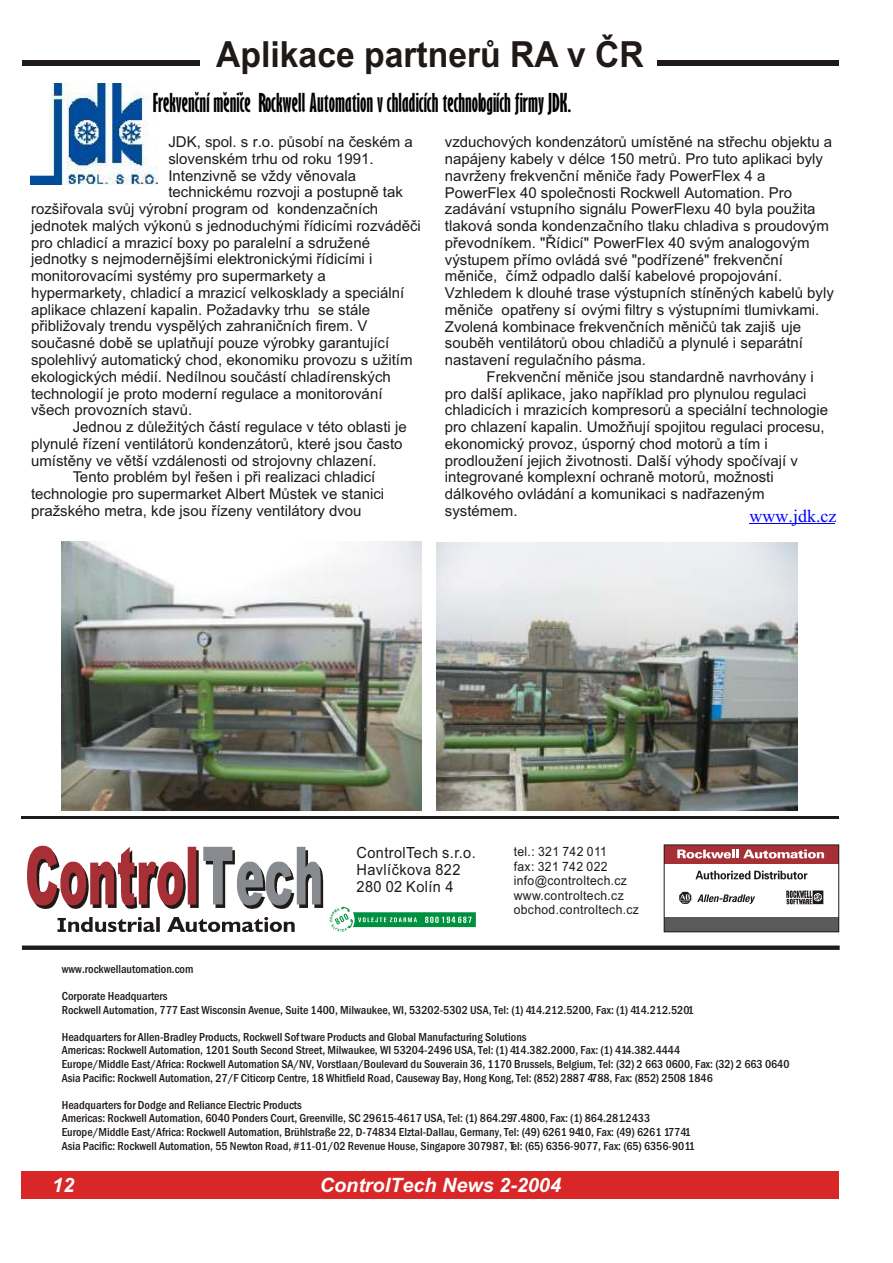
<style>
.page{position:relative;width:893px;height:1263px;background:#fff}
.page>*{position:absolute;margin:0;border:0;box-sizing:border-box;transform-origin:0 0}
.t1{font:700 36px "Arial";color:#1f1a17;scale:.94 1}
.t2{font:700 condensed 24px "Gill Sans MT Ext";color:#000}
.t3{font:italic 700 19.8px "Arial";color:#fff}
.t4{font:18px "Times New Roman";color:#00f}
.t5{font:15.3px/17.1px "Arial";letter-spacing:.03em;color:#1f1a17;scale:.95 1}
.t6{font:15px "Arial";color:#1f1a17}
.t7{font:12.9px/14.4px "Arial";letter-spacing:.03em;color:#1f1a17;scale:.95 1}
.t8{font:12px/13.6px "Franklin Gothic Medium Cond";color:#1f1a17}
</style>
<div class="page">
<div style="left:21px;top:1172px;width:817px;height:27px;background:#d92626"></div>
<svg style="left:22px;top:946px;width:817px;height:4px;background:#241f1c"></svg>
<svg style="left:27px;top:846px;width:296px;height:63px"></svg>
<svg style="left:58px;top:917px;width:237px;height:15px"></svg>
<div style="left:664px;top:917px;width:174px;height:15px;background:#5c5959"></div>
<svg style="left:695px;top:871px;width:112px;height:8px"></svg>
<div style="left:664px;top:845px;width:174px;height:19px;background:#a63036"></div>
<svg style="left:677px;top:850px;width:147px;height:8px"></svg>
<svg style="left:786px;top:891px;width:37px;height:13px"></svg>
<svg style="left:697px;top:894px;width:58px;height:10px"></svg>
<svg style="left:679px;top:892px;width:12px;height:12px"></svg>
<div style="left:664px;top:845px;width:174px;height:87px;border:1px solid #1f1a17"></div>
<div style="left:656px;top:60px;width:182px;height:5px;background:#1f1a17"></div>
<hr style="left:21px;top:816px;width:817px;height:3px;background:#1f1a17">
<svg style="left:329px;top:907px;width:147px;height:25px"></svg>
<img style="left:61px;top:542px;width:360px;height:268px">
<img style="left:436px;top:543px;width:361px;height:267px">
<img style="left:31px;top:84px;width:127px;height:101px">
<hr style="left:749px;top:523px;width:86px;height:1px;background:#00f">
<svg style="left:239px;top:92px;width:4px;height:3px"></svg>
<svg style="left:223px;top:92px;width:4px;height:3px"></svg>
<svg style="left:195px;top:92px;width:4px;height:3px"></svg>
<div style="left:22px;top:60px;width:177px;height:5px;background:#1f1a17"></div>
<h1 class="t1" style="left:216px;top:41px;width:456px">Aplikace partnerù RA v ÈR</h1>
<h2 class="t2" style="left:153px;top:93px;width:419px">Frekvencní menice Rockwell Automation v chladicích technologiích firmy JDK.</h2>
<p class="t6" style="left:168px;top:136px;width:246px">JDK, spol. s r.o. pùsobí na èeském a</p>
<p class="t6" style="left:445px;top:137px;width:389px">vzduchových kondenzátorù umístìné na støechu objektu a</p>
<p class="t6" style="left:168px;top:153px;width:207px">slovenském trhu od roku 1991.</p>
<p class="t6" style="left:445px;top:153px;width:380px">napájeny kabely v délce 150 metrù. Pro tuto aplikaci byly</p>
<p class="t6" style="left:168px;top:170px;width:189px">Intenzivnì se vždy vìnovala</p>
<p class="t6" style="left:445px;top:170px;width:322px">navrženy frekvenèní mìnièe øady PowerFlex 4 a</p>
<p class="t6" style="left:168px;top:187px;width:236px">technickému rozvoji a postupnì tak</p>
<p class="t6" style="left:445px;top:187px;width:349px">PowerFlex 40 spoleènosti Rockwell Automation. Pro</p>
<p class="t6" style="left:31px;top:203px;width:349px">rozšiøovala svùj výrobní program od kondenzaèních</p>
<p class="t6" style="left:445px;top:204px;width:372px">zadávání vstupního signálu PowerFlexu 40 byla použita</p>
<p class="t6" style="left:31px;top:220px;width:391px">jednotek malých výkonù s jednoduchými øídicími rozvádìèi</p>
<p class="t6" style="left:445px;top:220px;width:385px">tlaková sonda kondenzaèního tlaku chladiva s proudovým</p>
<p class="t6" style="left:31px;top:237px;width:340px">pro chladicí a mrazicí boxy po paralelní a sdružené</p>
<p class="t6" style="left:445px;top:237px;width:366px">pøevodníkem. "Øídicí" PowerFlex 40 svým analogovým</p>
<p class="t6" style="left:31px;top:254px;width:343px">jednotky s nejmodernìjšími elektronickými øídicími i</p>
<p class="t6" style="left:445px;top:254px;width:339px">výstupem pøímo ovládá své "podøízené" frekvenèní</p>
<p class="t6" style="left:31px;top:270px;width:296px">monitorovacími systémy pro supermarkety a</p>
<p class="t6" style="left:445px;top:271px;width:339px">mìnièe, èímž odpadlo další kabelové propojování.</p>
<p class="t6" style="left:31px;top:287px;width:374px">hypermarkety, chladicí a mrazicí velkosklady a speciální</p>
<p class="t6" style="left:445px;top:287px;width:390px">Vzhledem k dlouhé trase výstupních stínìných kabelù byly</p>
<p class="t6" style="left:31px;top:304px;width:340px">aplikace chlazení kapalin. Požadavky trhu se stále</p>
<p class="t6" style="left:445px;top:304px;width:376px">mìnièe opatøeny sí ovými filtry s výstupními tlumivkami.</p>
<p class="t6" style="left:31px;top:321px;width:338px">pøibližovaly trendu vyspìlých zahranièních firem. V</p>
<p class="t6" style="left:445px;top:321px;width:358px">Zvolená kombinace frekvenèních mìnièù tak zajiš uje</p>
<p class="t6" style="left:31px;top:338px;width:359px">souèasné dobì se uplatòují pouze výrobky garantující</p>
<p class="t6" style="left:445px;top:338px;width:360px">soubìh ventilátorù obou chladièù a plynulé i separátní</p>
<p class="t6" style="left:31px;top:354px;width:383px">spolehlivý automatický chod, ekonomiku provozu s užitím</p>
<p class="t6" style="left:445px;top:354px;width:203px">nastavení regulaèního pásma.</p>
<p class="t6" style="left:31px;top:371px;width:361px">ekologických médií. Nedílnou souèástí chladírenských</p>
<p class="t6" style="left:486px;top:371px;width:329px">Frekvenèní mìnièe jsou standardnì navrhovány i</p>
<p class="t6" style="left:31px;top:388px;width:353px">technologií je proto moderní regulace a monitorování</p>
<p class="t6" style="left:445px;top:388px;width:363px">pro další aplikace, jako napøíklad pro plynulou regulaci</p>
<p class="t6" style="left:31px;top:405px;width:163px">všech provozních stavù.</p>
<p class="t6" style="left:445px;top:405px;width:385px">chladicích i mrazicích kompresorù a speciální technologie</p>
<p class="t6" style="left:73px;top:421px;width:335px">Jednou z dùležitých èástí regulace v této oblasti je</p>
<p class="t6" style="left:445px;top:421px;width:381px">pro chlazení kapalin. Umožòují spojitou regulaci procesu,</p>
<p class="t6" style="left:31px;top:438px;width:373px">plynulé øízení ventilátorù kondenzátorù, které jsou èasto</p>
<p class="t6" style="left:445px;top:438px;width:324px">ekonomický provoz, úsporný chod motorù a tím i</p>
<p class="t6" style="left:31px;top:455px;width:347px">umístìny ve vìtší vzdálenosti od strojovny chlazení.</p>
<p class="t6" style="left:445px;top:455px;width:354px">prodloužení jejich životnosti. Další výhody spoèívají v</p>
<p class="t6" style="left:73px;top:472px;width:304px">Tento problém byl øešen i pøi realizaci chladicí</p>
<p class="t6" style="left:445px;top:472px;width:330px">integrované komplexní ochranì motorù, možnosti</p>
<p class="t6" style="left:31px;top:488px;width:354px">technologie pro supermarket Albert Mùstek ve stanici</p>
<p class="t6" style="left:445px;top:489px;width:321px">dálkového ovládání a komunikaci s nadøazeným</p>
<p class="t6" style="left:31px;top:505px;width:332px">pražského metra, kde jsou øízeny ventilátory dvou</p>
<p class="t6" style="left:445px;top:505px;width:74px">systémem.</p>
<p class="t4" style="left:749px;top:505px;width:89px">www.jdk.cz</p>
<p class="t5" style="left:356px;top:845px;width:127px">ControlTech s.r.o.<br>Havlíèkova 822<br>280 02 Kolín 4</p>
<p class="t7" style="left:513px;top:846px;width:133px">tel.: 321 742 011<br>fax: 321 742 022 info@controltech.cz www.controltech.cz obchod.controltech.cz</p>
<p class="t8" style="left:62px;top:963px;width:133px">www.rockwellautomation.com</p>
<p class="t8" style="left:62px;top:990px;width:633px">Corporate Headquarters<br>Rockwell Automation, 777 East Wisconsin Avenue, Suite 1400, Milwaukee, WI, 53202-5302 USA, Tel: (1) 414.212.5200, Fax: (1) 414.212.5201</p>
<p class="t8" style="left:62px;top:1031px;width:729px">Headquarters for Allen-Bradley Products, Rockwell Sof tware Products and Global Manufacturing Solutions<br>Americas: Rockwell Automation, 1201 South Second Street, Milwaukee, WI 53204-2496 USA, Tel: (1) 414.382.2000, Fax: (1) 414.382.4444<br>Europe/Middle East/Africa: Rockwell Automation SA/NV, Vorstlaan/Boulevard du Souverain 36, 1170 Brussels, Belgium, Tel: (32) 2 663 0600, Fax: (32) 2 663 0640<br>Asia Pacific: Rockwell Automation, 27/F Citicorp Centre, 18 Whitfield Road, Causeway Bay, Hong Kong, Tel: (852) 2887 4788, Fax: (852) 2508 1846</p>
<p class="t8" style="left:62px;top:1099px;width:634px">Headquarters for Dodge and Reliance Electric Products<br>Americas: Rockwell Automation, 6040 Ponders Court, Greenville, SC 29615-4617 USA, Tel: (1) 864.297.4800, Fax: (1) 864.281.2433<br>Europe/Middle East/Africa: Rockwell Automation, Brühlstraße 22, D-74834 Elztal-Dallau, Germany, Tel: (49) 6261 9410, Fax: (49) 6261 17741<br>Asia Pacific: Rockwell Automation, 55 Newton Road, #11-01/02 Revenue House, Singapore 307987, Tel: (65) 6356-9077, Fax: (65) 6356-9011</p>
<h3 class="t3" style="left:52px;top:1174px;width:24px">12</h3>
<h3 class="t3" style="left:320px;top:1174px;width:243px">ControlTech News 2-2004</h3>
</div>
